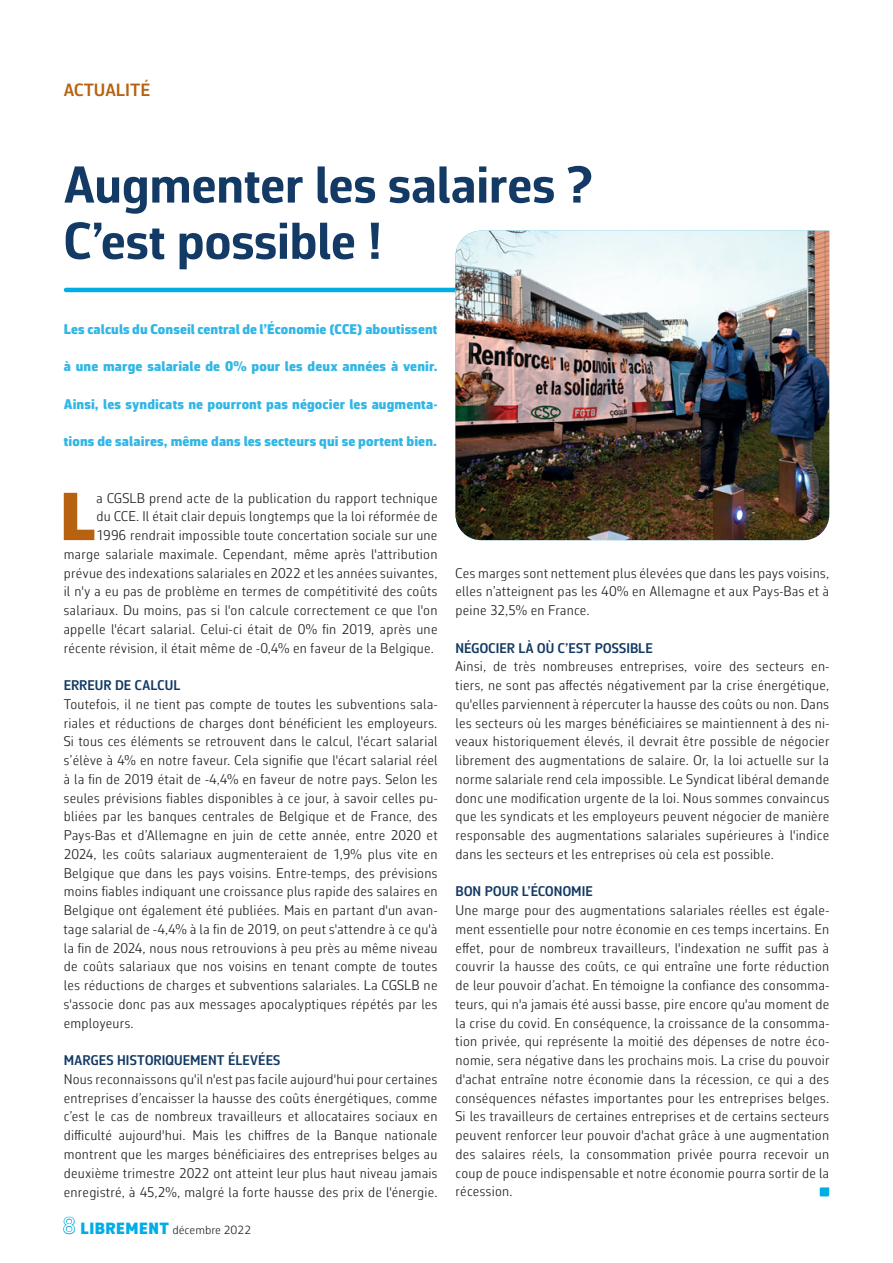
<style>
.page{position:relative;width:893px;height:1263px;background:#fff}
.page>*{position:absolute;margin:0;border:0;box-sizing:border-box;transform-origin:0 0}
.t1{font:900 68.7px "Corbeau Pro";color:#b66211}
.t2{font:700 52.5px/56.2px "Corbeau Pro";letter-spacing:-.005em;color:#133a64}
.t3{font:600 18px "Corbeau Pro";color:#b66211}
.t4{font:300 14.25px/18.8px "Corbeau Con Pro";letter-spacing:.02em;color:#231f20;text-align:justify}
.t5{font:900 14.25px "Corbeau Pro";letter-spacing:.01em;color:#33b6e5}
.t6{font:600 14.25px "Corbeau Con Pro";letter-spacing:.01em;color:#133a64}
.t7{font:300 12px "Corbeau Pro";color:#231f20}
.s1{font-weight:400;font-size:22.5px;color:#00ade5}
.s2{font-weight:900;font-size:16.5px;color:#00ade5}
</style>
<div class="page">
<svg style="left:820px;top:1187px;width:9px;height:9px"></svg>
<hr style="left:66px;top:288px;width:761px;height:4px;background:#00ade5">
<img style="left:455px;top:231px;width:374px;height:309px">
<p class="t3" style="left:64px;top:78px;width:88px">ACTUALITÉ</p>
<h2 class="t2" style="left:64px;top:156px;width:531px">Augmenter les salaires ?<br>C’est possible !</h2>
<p class="t5" style="left:64px;top:319px;width:375px">Les calculs du Conseil central de l’Économie (CCE) aboutissent</p>
<p class="t5" style="left:64px;top:357px;width:375px">à une marge salariale de 0% pour les deux années à venir.</p>
<p class="t5" style="left:64px;top:394px;width:375px">Ainsi, les syndicats ne pourront pas négocier les augmenta-</p>
<p class="t5" style="left:64px;top:432px;width:375px">tions de salaires, même dans les secteurs qui se portent bien.</p>
<p class="t4" style="left:64px;top:488px;width:375px;text-align:right">a CGSLB prend acte de la publication du rapport technique<br>du CCE. Il était clair depuis longtemps que la loi réformée de 1996 rendrait impossible toute concertation sociale sur une marge salariale maximale. Cependant, même après l'attribution prévue des indexations salariales en 2022 et les années suivantes, il n'y a eu pas de problème en termes de compétitivité des coûts salariaux. Du moins, pas si l'on calcule correctement ce que l'on appelle l'écart salarial. Celui-ci était de 0% fin 2019, après une récente révision, il était même de -0,4% en faveur de la Belgique.</p>
<p class="t6" style="left:64px;top:676px;width:118px">ERREUR DE CALCUL</p>
<p class="t4" style="left:64px;top:694px;width:375px">Toutefois, il ne tient pas compte de toutes les subventions sala&shy;riales et réductions de charges dont bénéficient les employeurs.<br>Si tous ces éléments se retrouvent dans le calcul, l'écart salarial s’élève à 4% en notre faveur. Cela signifie que l'écart salarial réel à la fin de 2019 était de -4,4% en faveur de notre pays. Selon les seules prévisions fiables disponibles à ce jour, à savoir celles pu&shy;bliées par les banques centrales de Belgique et de France, des Pays-Bas et d’Allemagne en juin de cette année, entre 2020 et 2024, les coûts salariaux augmenteraient de 1,9% plus vite en Belgique que dans les pays voisins. Entre-temps, des prévisions moins fiables indiquant une croissance plus rapide des salaires en Belgique ont également été publiées. Mais en partant d'un avan&shy;tage salarial de -4,4% à la fin de 2019, on peut s'attendre à ce qu'à la fin de 2024, nous nous retrouvions à peu près au même niveau de coûts salariaux que nos voisins en tenant compte de toutes les réductions de charges et subventions salariales. La CGSLB ne s'associe donc pas aux messages apocalyptiques répétés par les employeurs.</p>
<p class="t6" style="left:64px;top:1051px;width:218px">MARGES HISTORIQUEMENT ÉLEVÉES</p>
<p class="t4" style="left:64px;top:1069px;width:375px">Nous reconnaissons qu'il n'est pas facile aujourd'hui pour certaines entreprises d’encaisser la hausse des coûts énergétiques, comme c’est le cas de nombreux travailleurs et allocataires sociaux en difficulté aujourd'hui. Mais les chiffres de la Banque nationale montrent que les marges bénéficiaires des entreprises belges au deuxième trimestre 2022 ont atteint leur plus haut niveau jamais enregistré, à 45,2%, malgré la forte hausse des prix de l'énergie.</p>
<h1 class="t1" style="left:60px;top:471px;width:37px">L</h1>
<p class="t7" style="left:63px;top:1222px;width:190px"><span class="s1">8</span> <span class="s2">LIBREMENT</span> décembre 2022</p>
<p class="t4" style="left:455px;top:563px;width:375px">Ces marges sont nettement plus élevées que dans les pays voisins, elles n’atteignent pas les 40% en Allemagne et aux Pays-Bas et à peine 32,5% en France.</p>
<p class="t6" style="left:455px;top:638px;width:199px">NÉGOCIER LÀ OÙ C’EST POSSIBLE</p>
<p class="t4" style="left:455px;top:657px;width:375px">Ainsi, de très nombreuses entreprises, voire des secteurs en&shy;tiers, ne sont pas affectés négativement par la crise énergétique, qu'elles parviennent à répercuter la hausse des coûts ou non. Dans les secteurs où les marges bénéficiaires se maintiennent à des ni&shy;veaux historiquement élevés, il devrait être possible de négocier librement des augmentations de salaire. Or, la loi actuelle sur la norme salariale rend cela impossible. Le Syndicat libéral demande donc une modification urgente de la loi. Nous sommes convaincus que les syndicats et les employeurs peuvent négocier de manière responsable des augmentations salariales supérieures à l'indice dans les secteurs et les entreprises où cela est possible.</p>
<p class="t6" style="left:455px;top:882px;width:139px">BON POUR L’ÉCONOMIE</p>
<p class="t4" style="left:455px;top:901px;width:375px">Une marge pour des augmentations salariales réelles est égale&shy;ment essentielle pour notre économie en ces temps incertains. En effet, pour de nombreux travailleurs, l'indexation ne suffit pas à couvrir la hausse des coûts, ce qui entraîne une forte réduction de leur pouvoir d’achat. En témoigne la confiance des consomma&shy;teurs, qui n'a jamais été aussi basse, pire encore qu'au moment de la crise du covid. En conséquence, la croissance de la consomma&shy;tion privée, qui représente la moitié des dépenses de notre éco&shy;nomie, sera négative dans les prochains mois. La crise du pouvoir d'achat entraîne notre économie dans la récession, ce qui a des conséquences néfastes importantes pour les entreprises belges.<br>Si les travailleurs de certaines entreprises et de certains secteurs peuvent renforcer leur pouvoir d'achat grâce à une augmentation des salaires réels, la consommation privée pourra recevoir un coup de pouce indispensable et notre économie pourra sortir de la récession.</p>
</div>
